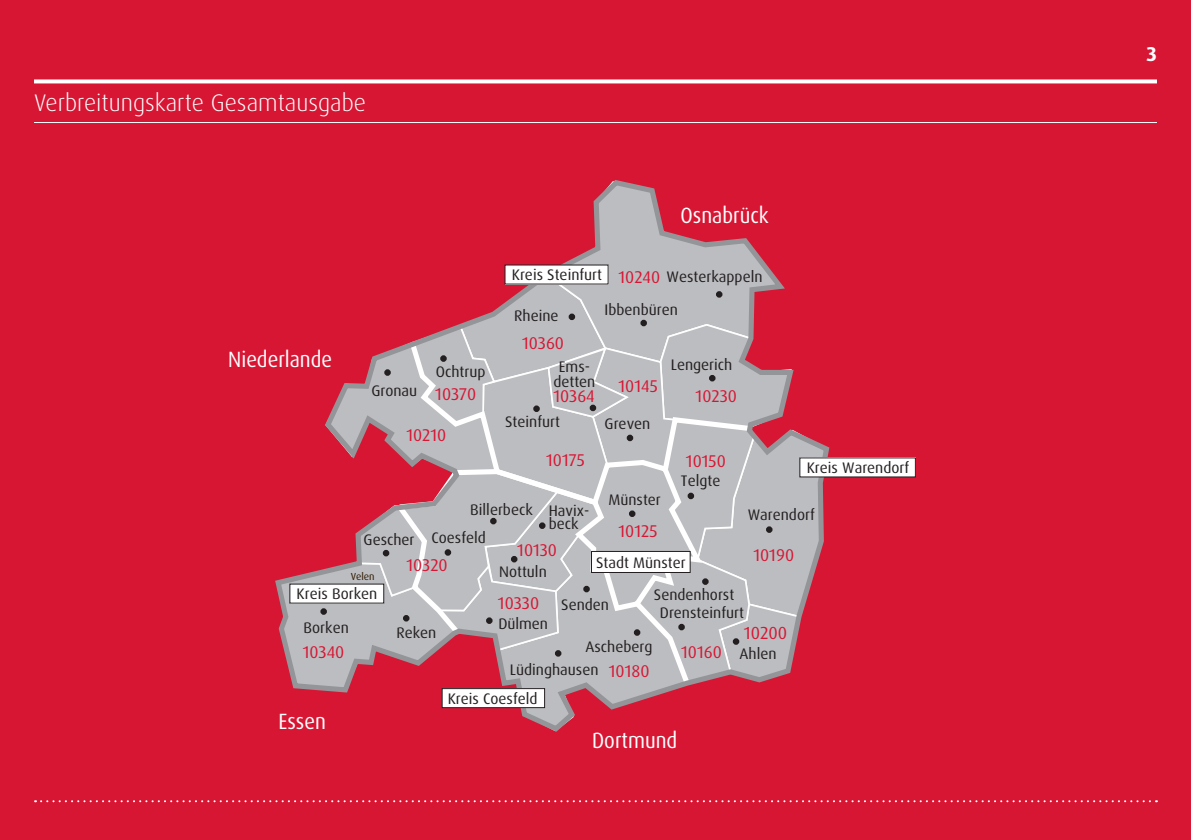
<style>
.page{position:relative;width:1191px;height:840px;background:#fff}
.page>*{position:absolute;margin:0;border:0;box-sizing:border-box;transform-origin:0 0}
.t1{font:300 24px "Dax Pro";color:#fff}
.t2{font:22.2px "Dax Pro";color:#fff;scale:.92 1}
.t3{font:700 20px "Dax Pro";color:#fff}
.t4{font:17.4px "Dax Pro";color:#d71634}
.t5{font:17px "Dax Pro";color:#d71634}
.t6{font:15.4px/33px "Dax Pro";color:#231f20}
.t7{font:10.2px "Dax Pro";color:#2f1a03}
.s1{font-size:17px;color:#d71634}
</style>
<div class="page">
<div style="left:0;top:0;width:1191px;height:839px;background:#d71634"></div>
<svg style="left:275px;top:180px;width:557px;height:552px"></svg>
<div style="left:800px;top:457px;width:115px;height:19px;background:#fff"></div>
<div style="left:591px;top:551px;width:99px;height:21px;background:#fff"></div>
<div style="left:591px;top:550px;width:99px;height:22px;border:1px solid #231f20"></div>
<div style="left:442px;top:688px;width:102px;height:19px;background:#fff"></div>
<div style="left:442px;top:687px;width:103px;height:20px;border:1px solid #231f20"></div>
<div style="left:290px;top:583px;width:94px;height:19px;background:#fff"></div>
<div style="left:505px;top:265px;width:103px;height:19px;background:#fff"></div>
<svg style="left:34px;top:79px;width:1123px;height:4px;background:#fae4e7"></svg>
<hr style="left:34px;top:122px;width:1123px;height:1px;background:#fff">
<svg style="left:35px;top:800px;width:1122px;height:1px"></svg>
<h1 class="t1" style="left:34px;top:87px;width:333px">Verbreitungskarte Gesamtausgabe</h1>
<h2 class="t2" style="left:228px;top:345px;width:114px">Niederlande</h2>
<h2 class="t2" style="left:680px;top:201px;width:97px">Osnabrück</h2>
<p class="t6" style="left:512px;top:258px;width:92px">Kreis Steinfurt</p>
<p class="t6" style="left:604px;top:260px;width:159px;text-indent:14px"><span class="s1">10240</span> Westerkappeln<br>Ibbenbüren</p>
<p class="t6" style="left:514px;top:299px;width:46px">Rheine</p>
<p class="t5" style="left:522px;top:332px;width:44px">10360</p>
<p class="t6" style="left:371px;top:374px;width:47px">Gronau</p>
<p class="t6" style="left:436px;top:355px;width:51px">Ochtrup</p>
<p class="t5" style="left:435px;top:382px;width:43px">10370</p>
<p class="t5" style="left:406px;top:423px;width:42px">10210</p>
<p class="t6" style="left:553px;top:358px;width:44px;line-height:15.2px;text-align:center">Ems&shy;detten</p>
<p class="t5" style="left:553px;top:385px;width:43px">10364</p>
<p class="t6" style="left:505px;top:405px;width:56px">Steinfurt</p>
<p class="t5" style="left:618px;top:375px;width:41px">10145</p>
<p class="t6" style="left:604px;top:407px;width:47px">Greven</p>
<p class="t6" style="left:670px;top:348px;width:63px">Lengerich</p>
<p class="t5" style="left:695px;top:385px;width:43px">10230</p>
<p class="t5" style="left:546px;top:449px;width:40px">10175</p>
<p class="t5" style="left:686px;top:450px;width:41px">10150</p>
<p class="t6" style="left:681px;top:464px;width:41px">Telgte</p>
<p class="t6" style="left:806px;top:451px;width:104px">Kreis Warendorf</p>
<p class="t6" style="left:363px;top:495px;width:171px;line-height:28.6px;text-indent:107px">Billerbeck<br>Gescher Coesfeld</p>
<p class="t5" style="left:406px;top:553px;width:43px">10320</p>
<p class="t6" style="left:549px;top:503px;width:42px;line-height:13.6px">Havix&shy;beck</p>
<p class="t5" style="left:517px;top:539px;width:41px">10130</p>
<p class="t6" style="left:499px;top:555px;width:49px">Nottuln</p>
<p class="t7" style="left:351px;top:570px;width:26px">Velen</p>
<p class="t6" style="left:608px;top:482px;width:54px">Münster</p>
<p class="t5" style="left:618px;top:520px;width:40px">10125</p>
<p class="t6" style="left:596px;top:545px;width:91px">Stadt Münster</p>
<p class="t6" style="left:747px;top:498px;width:69px">Warendorf</p>
<p class="t5" style="left:753px;top:544px;width:42px">10190</p>
<p class="t6" style="left:296px;top:577px;width:82px">Kreis Borken</p>
<p class="t6" style="left:304px;top:611px;width:47px">Borken</p>
<p class="t5" style="left:303px;top:640px;width:43px">10340</p>
<p class="t6" style="left:396px;top:616px;width:42px">Reken</p>
<p class="t6" style="left:660px;top:586px;width:86px;line-height:17.8px;text-indent:-6px">Sendenhorst<br>Drensteinfurt</p>
<p class="t5" style="left:498px;top:592px;width:43px">10330</p>
<p class="t6" style="left:498px;top:607px;width:51px">Dülmen</p>
<p class="t6" style="left:561px;top:587px;width:49px">Senden</p>
<p class="t6" style="left:510px;top:634px;width:144px;line-height:23.4px;text-indent:76px">Ascheberg<br>Lüdinghausen</p>
<p class="t4" style="left:744px;top:621px;width:45px">10200</p>
<p class="t6" style="left:739px;top:636px;width:39px">Ahlen</p>
<p class="t5" style="left:681px;top:640px;width:42px">10160</p>
<p class="t5" style="left:609px;top:659px;width:42px">10180</p>
<p class="t6" style="left:448px;top:681px;width:91px">Kreis Coesfeld</p>
<h2 class="t2" style="left:278px;top:706px;width:53px">Essen</h2>
<h2 class="t2" style="left:592px;top:725px;width:94px">Dortmund</h2>
<p class="t3" style="left:1146px;top:41px;width:12px">3</p>
</div>
